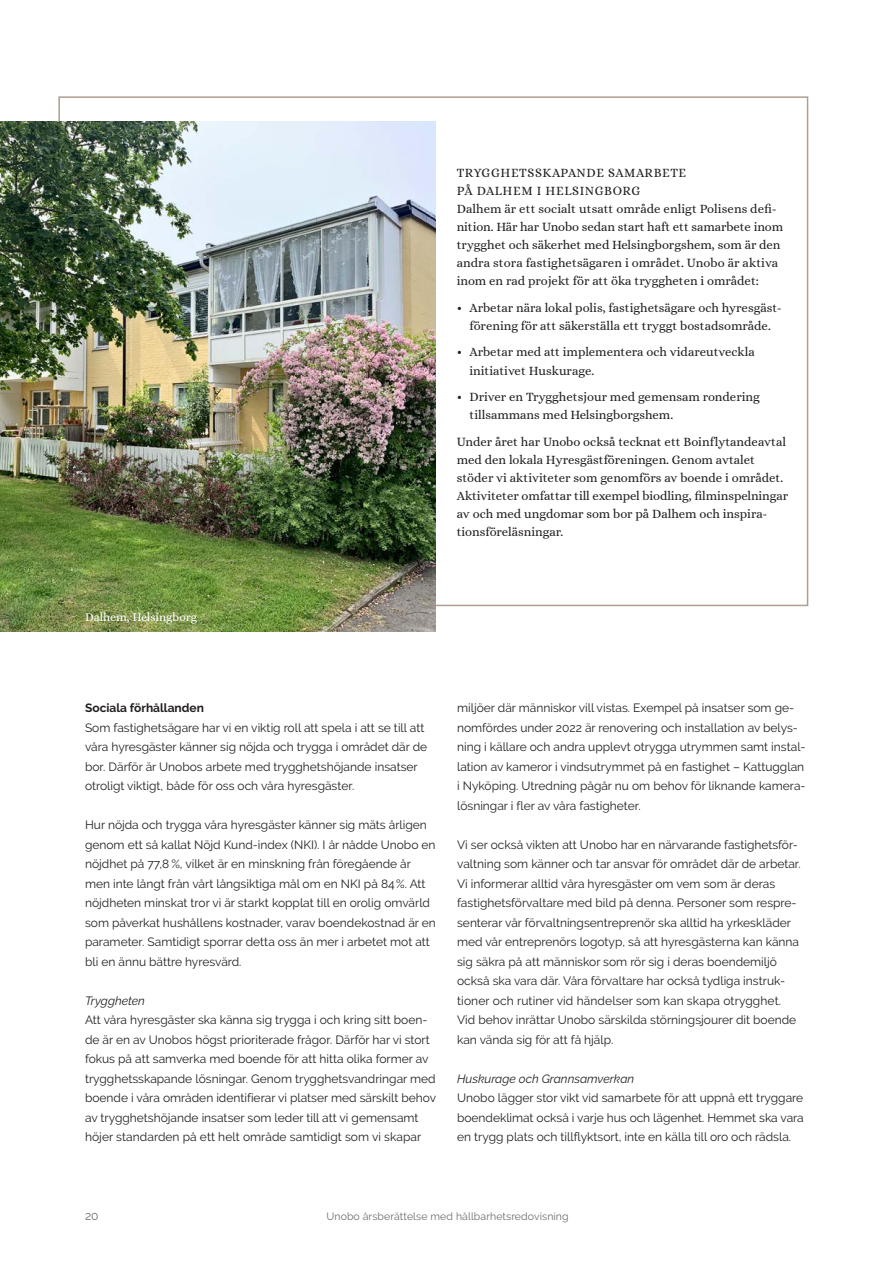
<style>
.page{position:relative;width:893px;height:1263px;background:#fff}
.page>*{position:absolute;margin:0;border:0;box-sizing:border-box;transform-origin:0 0}
.t1{font:12.75px/18px "Alice";color:#231f20}
.t2{font:12px/19.5px "Raleway";color:#231f20}
.t3{font:italic 12px "Raleway";color:#231f20}
.t4{font:700 12px "Raleway";color:#231f20}
.t5{font:12px "Alice";color:#fff}
.t6{font:12px "Raleway";color:#6c6d70}
.t7{font:10.5px "Raleway";letter-spacing:.01em;color:#6c6d70}
</style>
<div class="page">
<img style="left:0;top:122px;width:435px;height:509px">
<p class="t5" style="left:85px;top:611px;width:114px">Dalhem, Helsingborg</p>
<p class="t1" style="left:457px;top:165px;width:328px">TRYGGHETSSKAPANDE SAMARBETE<br>PÅ DALHEM I HELSINGBORG<br>Dalhem är ett socialt utsatt område enligt Polisens defi&shy;nition. Här har Unobo sedan start haft ett samarbete inom trygghet och säkerhet med Helsingborgshem, som är den andra stora fastighetsägaren i området. Unobo är aktiva inom en rad projekt för att öka tryggheten i området:</p>
<p class="t1" style="left:457px;top:300px;width:326px;text-align:center">• Arbetar nära lokal polis, fastighetsägare och hyresgäst&shy;förening för att säkerställa ett tryggt bostadsområde.</p>
<p class="t1" style="left:469px;top:344px;width:287px;text-indent:-13px">• Arbetar med att implementera och vidareutveckla initiativet Huskurage.</p>
<p class="t1" style="left:469px;top:389px;width:292px;text-indent:-13px">• Driver en Trygghetsjour med gemensam rondering tillsammans med Helsingborgshem.</p>
<p class="t1" style="left:457px;top:433px;width:333px">Under året har Unobo också tecknat ett Boinflytandeavtal med den lokala Hyresgästföreningen. Genom avtalet stöder vi aktiviteter som genomförs av boende i området.<br>Aktiviteter omfattar till exempel biodling, filminspelningar av och med ungdomar som bor på Dalhem och inspira&shy;tionsföreläsningar.</p>
<p class="t4" style="left:85px;top:701px;width:121px">Sociala förhållanden</p>
<p class="t2" style="left:85px;top:718px;width:344px">Som fastighetsägare har vi en viktig roll att spela i att se till att våra hyresgäster känner sig nöjda och trygga i området där de bor. Därför är Unobos arbete med trygghetshöjande insatser otroligt viktigt, både för oss och våra hyresgäster.</p>
<p class="t2" style="left:85px;top:815px;width:352px">Hur nöjda och trygga våra hyresgäster känner sig mäts årligen genom ett så kallat Nöjd Kund-index (NKI). I år nådde Unobo en nöjdhet på 77,8 %, vilket är en minskning från föregående år men inte långt från vårt långsiktiga mål om en NKI på 84%. Att nöjdheten minskat tror vi är starkt kopplat till en orolig omvärld som påverkat hushållens kostnader, varav boendekostnad är en parameter. Samtidigt sporrar detta oss än mer i arbetet mot att bli en ännu bättre hyresvärd.</p>
<p class="t3" style="left:85px;top:994px;width:61px">Tryggheten</p>
<p class="t2" style="left:85px;top:1010px;width:353px">Att våra hyresgäster ska känna sig trygga i och kring sitt boen&shy;de är en av Unobos högst prioriterade frågor. Därför har vi stort fokus på att samverka med boende för att hitta olika former av trygghetsskapande lösningar. Genom trygghetsvandringar med boende i våra områden identifierar vi platser med särskilt behov av trygghetshöjande insatser som leder till att vi gemensamt höjer standarden på ett helt område samtidigt som vi skapar</p>
<p class="t2" style="left:457px;top:698px;width:350px">miljöer där människor vill vistas. Exempel på insatser som ge&shy;nomfördes under 2022 är renovering och installation av belys&shy;ning i källare och andra upplevt otrygga utrymmen samt instal&shy;lation av kameror i vindsutrymmet på en fastighet – Kattugglan i Nyköping. Utredning pågår nu om behov för liknande kamera&shy;lösningar i fler av våra fastigheter.</p>
<p class="t2" style="left:457px;top:835px;width:345px">Vi ser också vikten att Unobo har en närvarande fastighetsför&shy;valtning som känner och tar ansvar för området där de arbetar.<br>Vi informerar alltid våra hyresgäster om vem som är deras fastighetsförvaltare med bild på denna. Personer som respre&shy;senterar vår förvaltningsentreprenör ska alltid ha yrkeskläder med vår entreprenörs logotyp, så att hyresgästerna kan känna sig säkra på att människor som rör sig i deras boendemiljö också ska vara där. Våra förvaltare har också tydliga instruk&shy;tioner och rutiner vid händelser som kan skapa otrygghet.<br>Vid behov inrättar Unobo särskilda störningsjourer dit boende kan vända sig för att få hjälp.</p>
<p class="t3" style="left:457px;top:1072px;width:179px">Huskurage och Grannsamverkan</p>
<p class="t2" style="left:457px;top:1088px;width:348px;text-align:justify">Unobo lägger stor vikt vid samarbete för att uppnå ett tryggare boendeklimat också i varje hus och lägenhet. Hemmet ska vara en trygg plats och tillflyktsort, inte en källa till oro och rädsla.</p>
<p class="t6" style="left:85px;top:1209px;width:15px">20</p>
<p class="t7" style="left:326px;top:1211px;width:244px">Unobo årsberättelse med hållbarhetsredovisning</p>
</div>
